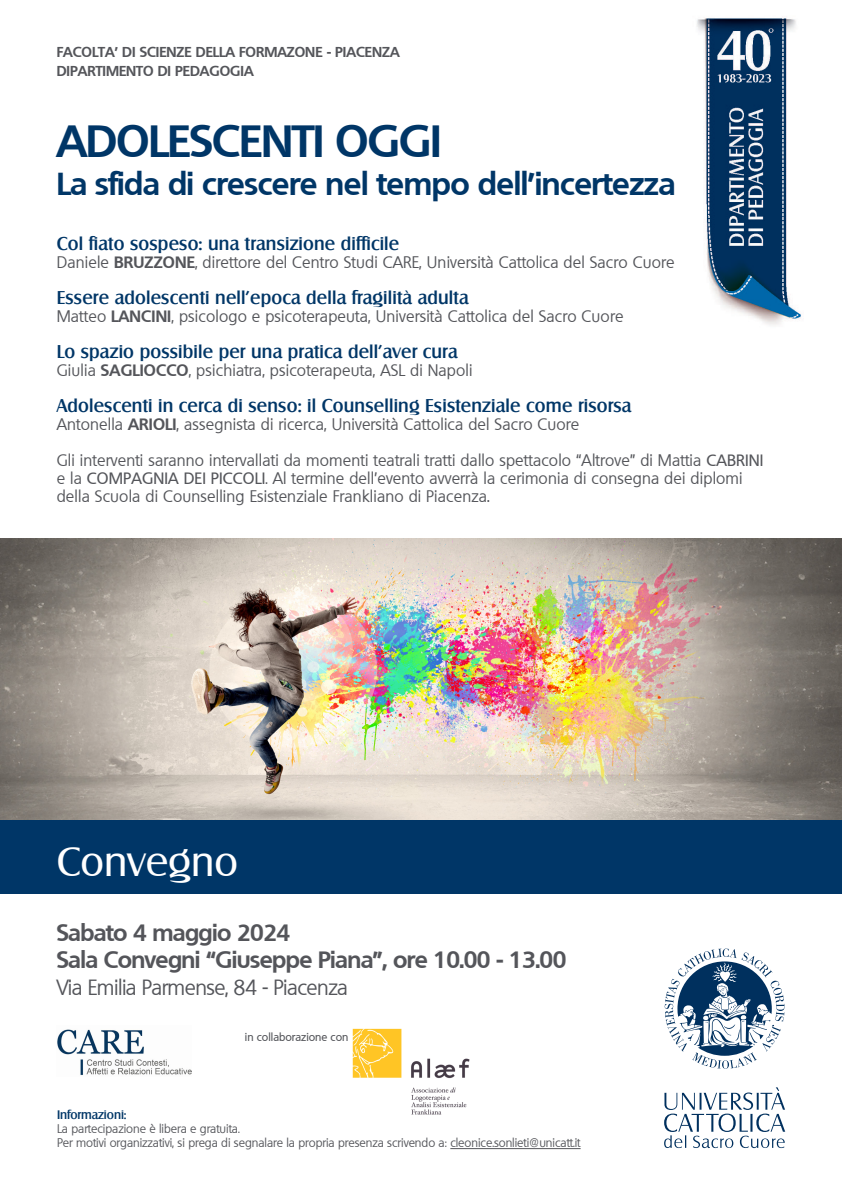
<style>
.page{position:relative;width:842px;height:1191px;background:#fff}
.page>*{position:absolute;margin:0;border:0;box-sizing:border-box;transform-origin:0 0}
.Sottotitolo{font:700 44px "Quebec";letter-spacing:-.015em;color:#003667}
.Evento{font:40px "Salzburg";color:#fff}
.Sottotitolo-2{font:700 31px "Quebec";letter-spacing:-.015em;color:#003667}
.Data{font:700 23px "Quebec";letter-spacing:-.025em;color:#54555a}
.Luogo{font:21px "Quebec";letter-spacing:-.025em;color:#54555a}
.Titolo_3{font:500 18px "Salzburg";letter-spacing:.01em;color:#003667}
.Titolo_3-2{font:16px "Quebec";letter-spacing:.01em;color:#54555a}
.Fac-Dip{font:700 14px "Quebec";color:#54555a}
.Titolo_3-3{font:12px "Quebec";letter-spacing:-.005em;color:#54555a}
.Titolo_3-4{font:500 12px "Salzburg";letter-spacing:-.005em;color:#003667}
.Titolo_3-5{font:500 11px "Quebec";color:#54555a}
.s1{font-weight:700}
.s2{font-weight:500}
.s3{font-size:18px}
</style>
<div class="page">
<img style="left:697px;top:18px;width:104px;height:307px">
<div style="left:0;top:819px;width:842px;height:75px;background:#003667"></div>
<svg style="left:665px;top:948px;width:119px;height:120px"></svg>
<svg style="left:664px;top:1087px;width:121px;height:61px"></svg>
<hr style="left:450px;top:1148px;width:131px;height:1px;background:#54555a">
<img style="left:57px;top:1029px;width:135px;height:46px">
<img style="left:0;top:538px;width:842px;height:281px">
<img style="left:352px;top:1028px;width:118px;height:87px">
<p class="Fac-Dip" style="left:57px;top:43px;width:344px">FACOLTA’ DI SCIENZE DELLA FORMAZONE - PIACENZA</p>
<p class="Fac-Dip" style="left:57px;top:62px;width:198px">DIPARTIMENTO DI PEDAGOGIA</p>
<p class="Sottotitolo" style="left:57px;top:113px;width:386px">ADOLESCENTI OGGI</p>
<p class="Sottotitolo-2" style="left:57px;top:163px;width:620px">La sfida di crescere nel tempo dell’incertezza</p>
<p class="Titolo_3" style="left:57px;top:232px;width:344px">Col fiato sospeso: una transizione difficile</p>
<p class="Titolo_3-2" style="left:57px;top:252px;width:619px">Daniele <span class="s1">BRUZZONE</span>, direttore del Centro Studi CARE, Università Cattolica del Sacro Cuore</p>
<p class="Titolo_3" style="left:57px;top:286px;width:413px">Essere adolescenti nell’epoca della fragilità adulta</p>
<p class="Titolo_3-2" style="left:57px;top:306px;width:568px">Matteo <span class="s1">LANCINI</span>, psicologo e psicoterapeuta, Università Cattolica del Sacro Cuore</p>
<p class="Titolo_3" style="left:57px;top:340px;width:402px">Lo spazio possibile per una pratica dell’aver cura</p>
<p class="Titolo_3-2" style="left:57px;top:360px;width:417px">Giulia <span class="s1">SAGLIOCCO</span>, psichiatra, psicoterapeuta, ASL di Napoli</p>
<p class="Titolo_3" style="left:57px;top:394px;width:576px">Adolescenti in cerca di senso: il Counselling Esistenziale come risorsa</p>
<p class="Titolo_3-2" style="left:57px;top:414px;width:524px">Antonella <span class="s1">ARIOLI</span>, assegnista di ricerca, Università Cattolica del Sacro Cuore</p>
<p class="Titolo_3-2" style="left:57px;top:450px;width:708px">Gli interventi saranno intervallati da momenti teatrali tratti dallo spettacolo “Altrove” di Mattia <span class="s2">CABRINI</span></p>
<p class="Titolo_3-2" style="left:57px;top:468px;width:687px">e la <span class="s2">COMPAGNIA DEI PICCOLI</span>. Al termine dell’evento avverrà la cerimonia di consegna dei diplomi</p>
<p class="Titolo_3-2" style="left:57px;top:486px;width:434px">della Scuola di Counselling Esistenziale Frankliano di Piacenza<span class="s3">.</span></p>
<p class="Evento" style="left:57px;top:837px;width:183px">Convegno</p>
<p class="Data" style="left:57px;top:918px;width:235px">Sabato 4 maggio 2024</p>
<p class="Data" style="left:57px;top:945px;width:511px">Sala Convegni “Giuseppe Piana”, ore 10.00 - 13.00</p>
<p class="Luogo" style="left:57px;top:974px;width:293px">Via Emilia Parmense, 84 - Piacenza</p>
<p class="Titolo_3-5" style="left:245px;top:1029px;width:105px">in collaborazione con</p>
<p class="Titolo_3-4" style="left:57px;top:1107px;width:71px">Informazioni:</p>
<p class="Titolo_3-3" style="left:57px;top:1121px;width:184px">La partecipazione è libera e gratuita.</p>
<p class="Titolo_3-3" style="left:57px;top:1135px;width:525px">Per motivi organizzativi, si prega di segnalare la propria presenza scrivendo a: cleonice.sonlieti@unicatt.it</p>
</div>
